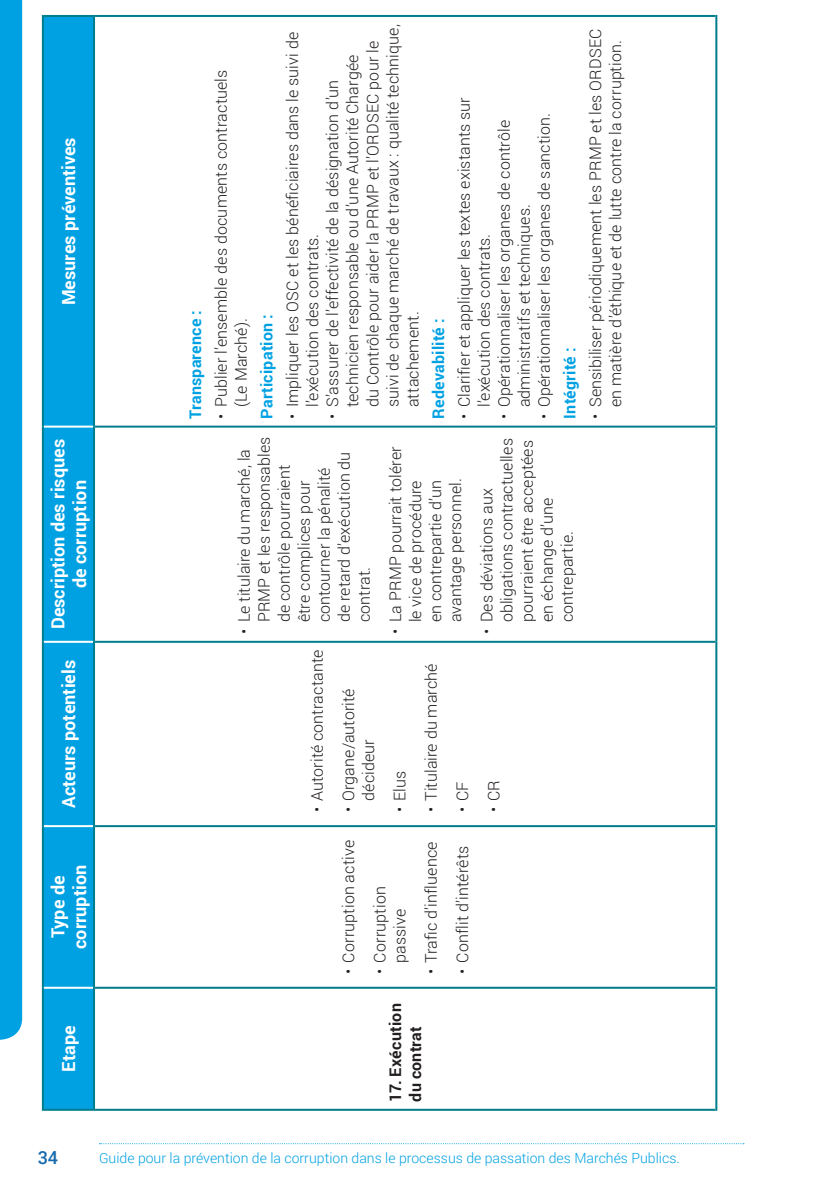
<style>
.page{position:relative;width:840px;height:1191px;background:#fff}
.page>*{position:absolute;margin:0;border:0;box-sizing:border-box;transform-origin:0 0}
.t1{font:700 18px/21.6px "Roboto";color:#fff;text-align:center}
.t2{font:500 18px "Roboto";color:#176aad}
.t3{font:300 16px/20px "Roboto";letter-spacing:.01em;color:#231f20}
.t4{font:700 16px "Roboto";letter-spacing:.015em;color:#00a1e3}
.t5{font:700 16px/20px "Roboto";letter-spacing:.015em;color:#231f20}
.t6{font:300 14px "Roboto";color:#00a1e3}
</style>
<div class="page">
<svg style="left:99px;top:1143px;width:644px;height:1px"></svg>
<div style="left:0;top:0;width:22px;height:1039px;background:#00a1e3"></div>
<div style="left:44px;top:17px;width:49px;height:1091px;background:#00a1e3"></div>
<hr style="left:42px;top:987px;width:2px;height:123px;background:#007d8c">
<hr style="left:44px;top:1108px;width:49px;height:2px;background:#007d8c">
<hr style="left:42px;top:826px;width:2px;height:161px;background:#007d8c">
<hr style="left:42px;top:642px;width:2px;height:184px;background:#007d8c">
<hr style="left:42px;top:426px;width:2px;height:216px;background:#007d8c">
<hr style="left:42px;top:15px;width:2px;height:411px;background:#007d8c">
<hr style="left:44px;top:15px;width:49px;height:2px;background:#007d8c">
<hr style="left:93px;top:987px;width:2px;height:123px;background:#007d8c">
<hr style="left:95px;top:1108px;width:620px;height:2px;background:#007d8c">
<hr style="left:93px;top:826px;width:2px;height:161px;background:#007d8c">
<hr style="left:95px;top:986px;width:620px;height:2px;background:#007d8c">
<hr style="left:93px;top:642px;width:2px;height:184px;background:#007d8c">
<hr style="left:95px;top:825px;width:620px;height:2px;background:#007d8c">
<hr style="left:93px;top:426px;width:2px;height:216px;background:#007d8c">
<hr style="left:95px;top:641px;width:620px;height:2px;background:#007d8c">
<hr style="left:93px;top:15px;width:2px;height:411px;background:#007d8c">
<hr style="left:95px;top:425px;width:620px;height:2px;background:#007d8c">
<hr style="left:95px;top:15px;width:620px;height:2px;background:#007d8c">
<hr style="left:715px;top:987px;width:2px;height:123px;background:#007d8c">
<hr style="left:715px;top:826px;width:2px;height:161px;background:#007d8c">
<hr style="left:715px;top:642px;width:2px;height:184px;background:#007d8c">
<hr style="left:715px;top:426px;width:2px;height:216px;background:#007d8c">
<hr style="left:715px;top:15px;width:2px;height:411px;background:#007d8c">
<hr style="left:44px;top:986px;width:49px;height:2px;background:#fff">
<hr style="left:44px;top:825px;width:49px;height:2px;background:#fff">
<hr style="left:44px;top:641px;width:49px;height:2px;background:#fff">
<hr style="left:44px;top:425px;width:49px;height:2px;background:#fff">
<p class="t1" style="left:57px;top:305px;width:169px;rotate:-90deg">Mesures préventives</p>
<p class="t1" style="left:46px;top:629px;width:192px;rotate:-90deg">Description des risques de corruption</p>
<p class="t1" style="left:57px;top:808px;width:149px;rotate:-90deg">Acteurs potentiels</p>
<p class="t1" style="left:46px;top:949px;width:85px;rotate:-90deg">Type de corruption</p>
<p class="t1" style="left:57px;top:1071px;width:47px;rotate:-90deg">Etape</p>
<p class="t4" style="left:184px;top:418px;width:110px;rotate:-90deg">Transparence :</p>
<p class="t3" style="left:210px;top:407px;width:339px;text-indent:-11px;rotate:-90deg">• Publier l’ensemble des documents contractuels (Le Marché).</p>
<p class="t4" style="left:255px;top:418px;width:106px;rotate:-90deg">Participation :</p>
<p class="t3" style="left:282px;top:407px;width:377px;text-indent:-11px;rotate:-90deg">• Impliquer les OSC et les bénéficiaires dans le suivi de l’exécution des contrats.</p>
<p class="t3" style="left:322px;top:407px;width:384px;text-indent:-11px;rotate:-90deg">• S’assurer de l’effectivité de la désignation d’un technicien responsable ou d’une Autorité Chargée<br>du Contrôle pour aider la PRMP et l’ORDSEC pour le suivi de chaque marché de travaux : qualité technique, attachement.</p>
<p class="t4" style="left:427px;top:418px;width:101px;rotate:-90deg">Redevabilité :</p>
<p class="t3" style="left:453px;top:407px;width:312px;text-indent:-11px;rotate:-90deg">• Clarifier et appliquer les textes existants sur l’exécution des contrats.</p>
<p class="t3" style="left:493px;top:407px;width:289px;text-indent:-11px;rotate:-90deg">• Opérationnaliser les organes de contrôle administratifs et techniques.</p>
<p class="t3" style="left:533px;top:418px;width:307px;rotate:-90deg">• Opérationnaliser les organes de sanction.</p>
<p class="t4" style="left:558px;top:418px;width:72px;rotate:-90deg">Intégrité :</p>
<p class="t3" style="left:233px;top:622px;width:187px;text-indent:-11px;rotate:-90deg">• Le titulaire du marché, la<br>PRMP et les responsables de contrôle pourraient être complices pour contourner la pénalité<br>de retard d’exécution du contrat.</p>
<p class="t3" style="left:385px;top:622px;width:177px;text-indent:-11px;rotate:-90deg">• La PRMP pourrait tolérer le vice de procédure<br>en contrepartie d’un avantage personnel.</p>
<p class="t3" style="left:476px;top:622px;width:186px;text-indent:-11px;rotate:-90deg">• Des déviations aux obligations contractuelles pourraient être acceptées en échange d’une contrepartie.</p>
<p class="t3" style="left:306px;top:812px;width:164px;rotate:-90deg">• Autorité contractante</p>
<p class="t3" style="left:338px;top:801px;width:114px;text-indent:-11px;rotate:-90deg">• Organe/autorité décideur</p>
<p class="t3" style="left:389px;top:812px;width:43px;rotate:-90deg">• Elus</p>
<p class="t3" style="left:420px;top:812px;width:151px;rotate:-90deg">• Titulaire du marché</p>
<p class="t3" style="left:452px;top:812px;width:32px;rotate:-90deg">• CF</p>
<p class="t3" style="left:483px;top:812px;width:34px;rotate:-90deg">• CR</p>
<p class="t3" style="left:584px;top:418px;width:391px;text-align:center;rotate:-90deg">• Sensibiliser périodiquement les PRMP et les ORDSEC en matière d’éthique et de lutte contre la corruption.</p>
<p class="t3" style="left:338px;top:974px;width:136px;rotate:-90deg">• Corruption active</p>
<p class="t3" style="left:369px;top:962px;width:78px;text-indent:-11px;rotate:-90deg">• Corruption passive</p>
<p class="t3" style="left:420px;top:974px;width:134px;rotate:-90deg">• Trafic d’influence</p>
<p class="t3" style="left:452px;top:974px;width:130px;rotate:-90deg">• Conflit d’intérêts</p>
<p class="t5" style="left:384px;top:1101px;width:100px;rotate:-90deg">17. Exécution du contrat</p>
<p class="t2" style="left:38px;top:1145px;width:22px">34</p>
<p class="t6" style="left:99px;top:1148px;width:582px">Guide pour la prévention de la corruption dans le processus de passation des Marchés Publics.</p>
</div>
